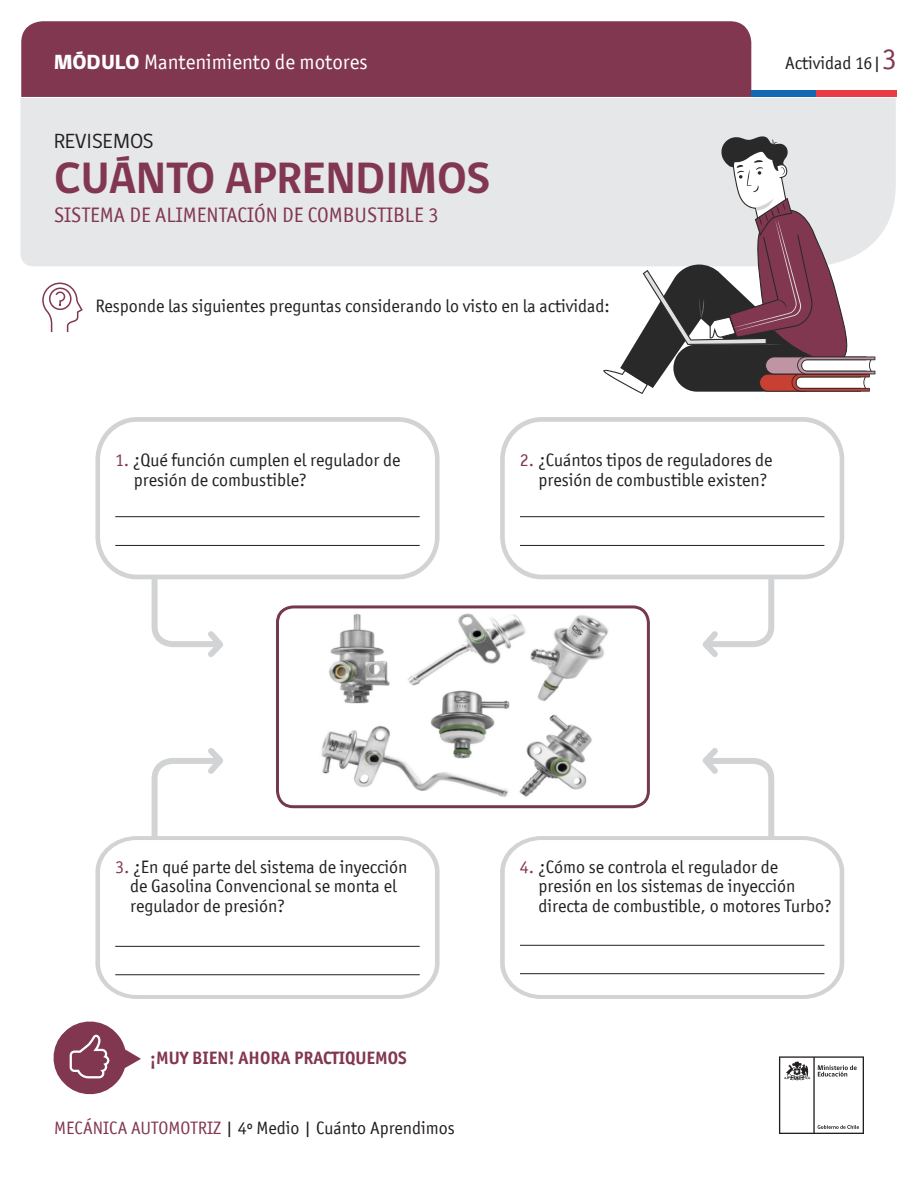
<style>
.page{position:relative;width:918px;height:1188px;background:#fff}
.page>*{position:absolute;margin:0;border:0;box-sizing:border-box;transform-origin:0 0}
.t1{font:700 45px "gob CL";color:#823751}
.t2{font:21px "Officina San ITC";color:#823751}
.t3{font:21px "Officina San ITC";color:#fff}
.t4{font:21px "gob CL";color:#231f20}
.t5{font:18px/19.5px "Officina San ITC";color:#231f20}
.t6{font:700 18px "Officina San ITC";color:#823751}
.s1{font-family:"gob CL";font-weight:800}
.s2{font-size:30px;color:#823751}
.s3{color:#823751}
</style>
<div class="page">
<div style="left:21px;top:21px;width:730px;height:76px;background:#823751"></div>
<div style="left:751px;top:90px;width:65px;height:7px;background:#0f69b4"></div>
<div style="left:816px;top:90px;width:81px;height:7px;background:#eb3c46"></div>
<svg style="left:779px;top:1056px;width:85px;height:78px"></svg>
<div style="left:20px;top:98px;width:876px;height:168px;background:#e6e7e9"></div>
<svg style="left:95px;top:836px;width:345px;height:163px"></svg>
<hr style="left:115px;top:946px;width:305px;height:1px;background:#231f20">
<hr style="left:115px;top:974px;width:305px;height:1px;background:#231f20">
<svg style="left:500px;top:836px;width:344px;height:163px"></svg>
<hr style="left:520px;top:945px;width:304px;height:1px;background:#231f20">
<hr style="left:520px;top:973px;width:304px;height:1px;background:#231f20">
<svg style="left:53px;top:1021px;width:88px;height:74px"></svg>
<svg style="left:42px;top:283px;width:41px;height:49px"></svg>
<svg style="left:95px;top:417px;width:345px;height:162px"></svg>
<hr style="left:115px;top:545px;width:305px;height:1px;background:#231f20">
<hr style="left:115px;top:516px;width:305px;height:1px;background:#231f20">
<svg style="left:500px;top:417px;width:344px;height:162px"></svg>
<hr style="left:520px;top:545px;width:304px;height:1px;background:#231f20">
<hr style="left:520px;top:516px;width:304px;height:1px;background:#231f20">
<svg style="left:697px;top:572px;width:80px;height:85px"></svg>
<svg style="left:149px;top:748px;width:79px;height:95px"></svg>
<svg style="left:149px;top:572px;width:79px;height:85px"></svg>
<svg style="left:697px;top:748px;width:80px;height:95px"></svg>
<img style="left:321px;top:613px;width:288px;height:184px">
<div style="left:276px;top:605px;width:374px;height:203px;border:3px solid #75384d;border-radius:16px"></div>
<svg style="left:600px;top:136px;width:275px;height:258px"></svg>
<p class="t3" style="left:54px;top:50px;width:315px"><span class="s1">MÓDULO</span> Mantenimiento de motores</p>
<p class="t5" style="left:785px;top:54px;width:113px">Actividad 16|<span class="s2">3</span></p>
<p class="t4" style="left:54px;top:127px;width:101px">REVISEMOS</p>
<p class="t1" style="left:54px;top:148px;width:438px">CUÁNTO APRENDIMOS</p>
<p class="t2" style="left:54px;top:203px;width:386px">SISTEMA DE ALIMENTACIÓN DE COMBUSTIBLE 3</p>
<p class="t5" style="left:95px;top:296px;width:516px">Responde las siguientes preguntas considerando lo visto en la actividad:</p>
<p class="t5" style="left:134px;top:450px;width:268px;text-indent:-19px"><span class="s3">1.</span> ¿Qué función cumplen el regulador de presión de combustible?</p>
<p class="t5" style="left:520px;top:450px;width:254px;text-align:right"><span class="s3">2.</span> ¿Cuántos tipos de reguladores de presión de combustible existen?</p>
<p class="t5" style="left:130px;top:857px;width:279px;text-indent:-15px"><span class="s3">3.</span> ¿En qué parte del sistema de inyección de Gasolina Convencional se monta el regulador de presión?</p>
<p class="t6" style="left:150px;top:1047px;width:258px">¡MUY BIEN! AHORA PRACTIQUEMOS</p>
<p class="t5" style="left:54px;top:1118px;width:402px"><span class="s3">MECÁNICA AUTOMOTRIZ</span> | 4º Medio | Cuánto Aprendimos</p>
<p class="t5" style="left:539px;top:857px;width:295px;text-indent:-19px"><span class="s3">4.</span> ¿Cómo se controla el regulador de presión en los sistemas de inyección directa de combustible, o motores Turbo?</p>
</div>
